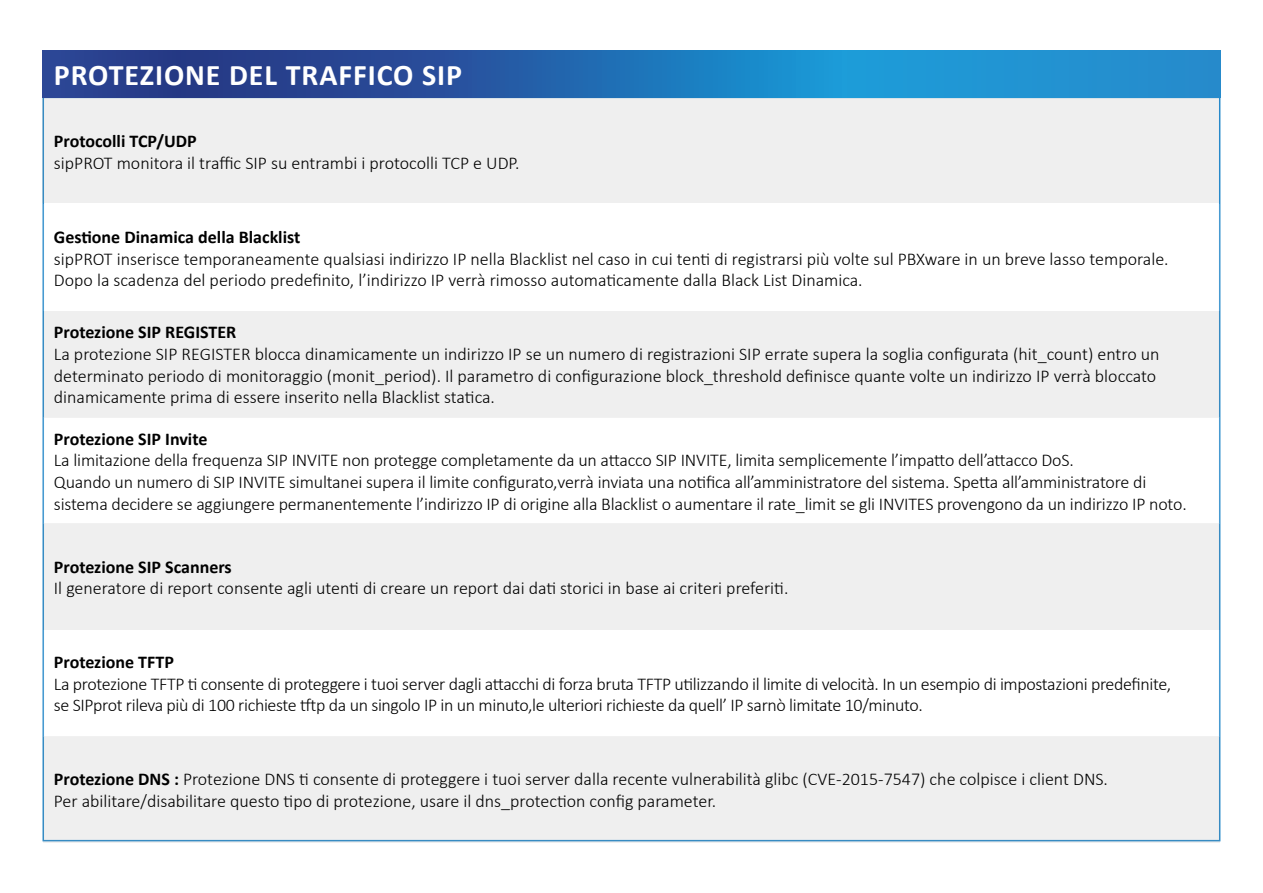
<style>
.page{position:relative;width:1263px;height:893px;background:#fff}
.page>*{position:absolute;margin:0;border:0;box-sizing:border-box;transform-origin:0 0}
.t1{font:700 30px "Calibri";letter-spacing:.03em;color:#fff}
.t2{font:300 18px/21.6px "Calibri";letter-spacing:-.01em;color:#000}
.t3{font:700 18px "Calibri";color:#000}
.s1{font-weight:700}
</style>
<div class="page">
<div style="left:43px;top:736px;width:1177px;height:106px;background:#efefef"></div>
<div style="left:43px;top:524px;width:1177px;height:106px;background:#efefef"></div>
<div style="left:43px;top:311px;width:1177px;height:106px;background:#efefef"></div>
<div style="left:43px;top:97px;width:1176px;height:106px;background:#efefef"></div>
<svg style="left:43px;top:50px;width:1177px;height:48px;background:#226db2"></svg>
<h1 class="t1" style="left:54px;top:54px;width:410px">PROTEZIONE DEL TRAFFICO SIP</h1>
<p class="t3" style="left:54px;top:129px;width:144px">Protocolli TCP/UDP</p>
<p class="t2" style="left:54px;top:152px;width:467px">sipPROT monitora il traffic SIP su entrambi i protocolli TCP e UDP.</p>
<p class="t3" style="left:54px;top:224px;width:248px">Gestione Dinamica della Blacklist</p>
<p class="t2" style="left:54px;top:248px;width:1116px">sipPROT inserisce temporaneamente qualsiasi indirizzo IP nella Blacklist nel caso in cui tenti di registrarsi più volte sul PBXware in un breve lasso temporale.<br>Dopo la scadenza del periodo predefinito, l’indirizzo IP verrà rimosso automaticamente dalla Black List Dinamica.</p>
<p class="t3" style="left:54px;top:320px;width:184px">Protezione SIP REGISTER</p>
<p class="t2" style="left:54px;top:343px;width:1107px">La protezione SIP REGISTER blocca dinamicamente un indirizzo IP se un numero di registrazioni SIP errate supera la soglia configurata (hit_count) entro un determinato periodo di monitoraggio (monit_period). Il parametro di configurazione block_threshold definisce quante volte un indirizzo IP verrà bloccato dinamicamente prima di essere inserito nella Blacklist statica.</p>
<p class="t3" style="left:54px;top:426px;width:155px">Protezione SIP Invite</p>
<p class="t2" style="left:54px;top:449px;width:1134px">La limitazione della frequenza SIP INVITE non protegge completamente da un attacco SIP INVITE, limita semplicemente l’impatto dell’attacco DoS.<br>Quando un numero di SIP INVITE simultanei supera il limite configurato,verrà inviata una notifica all’amministratore del sistema. Spetta all’amministratore di sistema decidere se aggiungere permanentemente l’indirizzo IP di origine alla Blacklist o aumentare il rate_limit se gli INVITES provengono da un indirizzo IP noto.</p>
<p class="t3" style="left:54px;top:554px;width:179px">Protezione SIP Scanners</p>
<p class="t2" style="left:54px;top:577px;width:736px">Il generatore di report consente agli utenti di creare un report dai dati storici in base ai criteri preferiti.</p>
<p class="t3" style="left:54px;top:649px;width:122px">Protezione TFTP</p>
<p class="t2" style="left:54px;top:673px;width:1119px">La protezione TFTP ti consente di proteggere i tuoi server dagli attacchi di forza bruta TFTP utilizzando il limite di velocità. In un esempio di impostazioni predefinite, se SIPprot rileva più di 100 richieste tftp da un singolo IP in un minuto,le ulteriori richieste da quell’ IP sarnò limitate 10/minuto.</p>
<p class="t2" style="left:54px;top:768px;width:1056px"><span class="s1">Protezione DNS :</span> Protezione DNS ti consente di proteggere i tuoi server dalla recente vulnerabilità glibc (CVE-2015-7547) che colpisce i client DNS.<br>Per abilitare/disabilitare questo tipo di protezione, usare il dns_protection config parameter.</p>
</div>
